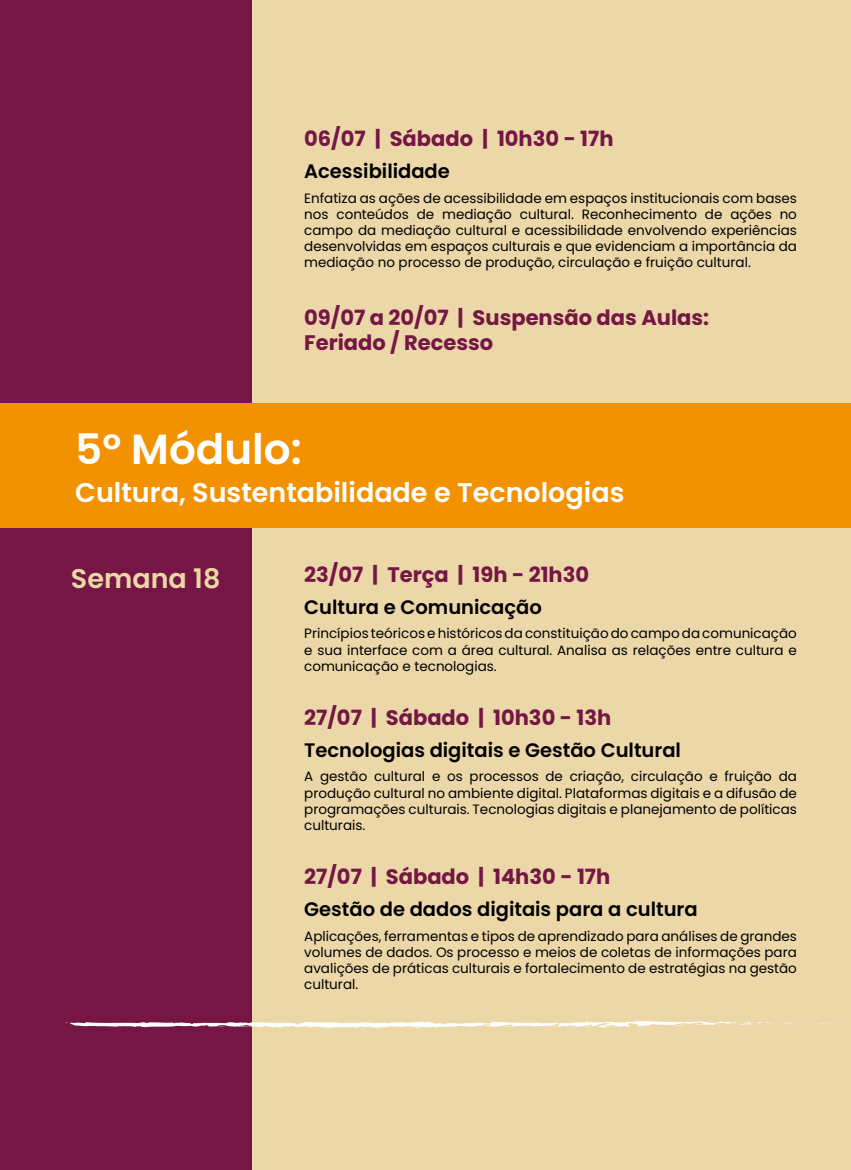
<style>
.page{position:relative;width:851px;height:1170px;background:#fff}
.page>*{position:absolute;margin:0;border:0;box-sizing:border-box;transform-origin:0 0}
.t1{font:600 42px "Poppins";color:#fff}
.t2{font:600 27px "Poppins";color:#fff}
.t3{font:600 27px "Poppins";color:#ebd7a8}
.t4{font:700 21px/25.2px "Poppins";color:#751645}
.t5{font:600 19.5px "Poppins";color:#000}
.t6{font:13.5px/16.2px "Poppins";color:#000;text-align:justify}
</style>
<div class="page">
<div style="left:251px;top:0;width:599px;height:1169px;background:#ebd7a8"></div>
<div style="left:0;top:0;width:251px;height:1169px;background:#751645"></div>
<div style="left:0;top:403px;width:850px;height:124px;background:#f39200"></div>
<svg style="left:65px;top:1020px;width:727px;height:8px"></svg>
<h3 class="t4" style="left:304px;top:126px;width:311px">06/07 | Sábado | 10h30 - 17h</h3>
<h3 class="t5" style="left:304px;top:160px;width:147px">Acessibilidade</h3>
<p class="t6" style="left:304px;top:190px;width:494px">Enfatiza as ações de acessibilidade em espaços institucionais com bases nos conteúdos de mediação cultural. Reconhecimento de ações no campo da mediação cultural e acessibilidade envolvendo experiências desenvolvidas em espaços culturais e que evidenciam a importância da mediação no processo de produção, circulação e fruição cultural.</p>
<h3 class="t4" style="left:304px;top:305px;width:406px">09/07 a 20/07 | Suspensão das Aulas:<br>Feriado / Recesso</h3>
<h1 class="t1" style="left:75px;top:425px;width:228px">5º Módulo:</h1>
<h2 class="t2" style="left:75px;top:476px;width:550px">Cultura, Sustentabilidade e Tecnologias</h2>
<h2 class="t3" style="left:71px;top:563px;width:151px">Semana 18</h2>
<h3 class="t4" style="left:304px;top:561px;width:286px">23/07 | Terça | 19h - 21h30</h3>
<h3 class="t5" style="left:304px;top:595px;width:239px">Cultura e Comunicação</h3>
<p class="t6" style="left:304px;top:625px;width:494px">Princípios teóricos e históricos da constituição do campo da comunicação e sua interface com a área cultural. Analisa as relações entre cultura e comunicação e tecnologias.</p>
<h3 class="t4" style="left:304px;top:704px;width:308px">27/07 | Sábado | 10h30 - 13h</h3>
<h3 class="t5" style="left:304px;top:738px;width:378px">Tecnologias digitais e Gestão Cultural</h3>
<p class="t6" style="left:304px;top:768px;width:494px">A gestão cultural e os processos de criação, circulação e fruição da produção cultural no ambiente digital. Plataformas digitais e a difusão de programações culturais. Tecnologias digitais e planejamento de políticas culturais.</p>
<h3 class="t4" style="left:304px;top:864px;width:307px">27/07 | Sábado | 14h30 - 17h</h3>
<h3 class="t5" style="left:304px;top:897px;width:395px">Gestão de dados digitais para a cultura</h3>
<p class="t6" style="left:304px;top:927px;width:494px">Aplicações, ferramentas e tipos de aprendizado para análises de grandes volumes de dados. Os processo e meios de coletas de informações para avalições de práticas culturais e fortalecimento de estratégias na gestão cultural.</p>
</div>
